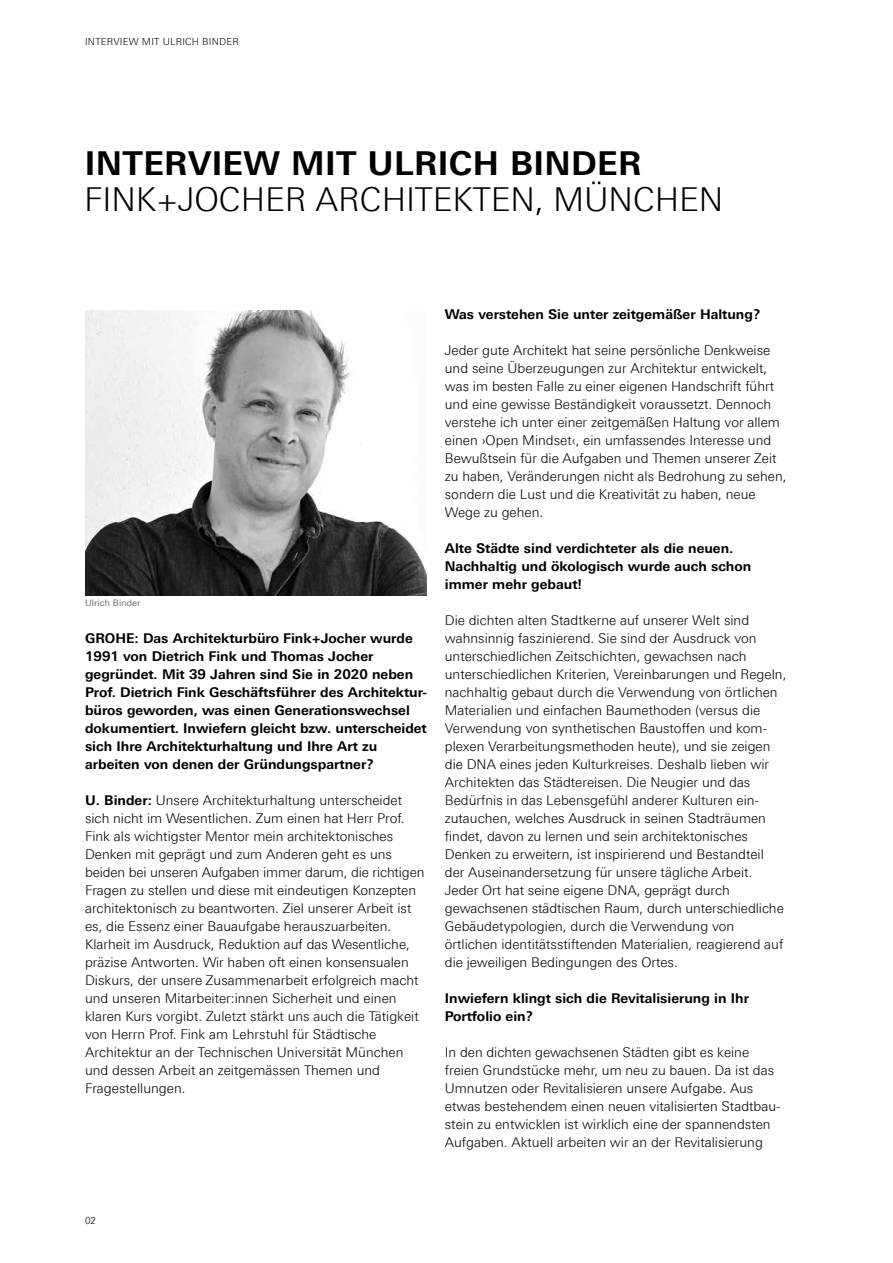
<style>
.page{position:relative;width:893px;height:1263px;background:#fff}
.page>*{position:absolute;margin:0;border:0;box-sizing:border-box;transform-origin:0 0}
.t1{font:300 33px "Linotype Univers 330";letter-spacing:-.005em;color:#000}
.t2{font:700 33px "Linotype Univers 630";letter-spacing:.01em;color:#000}
.t3{font:300 13.5px/18px "Linotype Univers 330";color:#000}
.t4{font:700 13.5px/18px "Linotype Univers 630";color:#000}
.t5{font:300 9.75px "Linotype Univers 330";letter-spacing:.02em;color:#000}
.t6{font:9px "Linotype Univers 430";letter-spacing:.01em;color:#706f6f}
.s1{font-family:"Linotype Univers 630";font-weight:700}
</style>
<div class="page">
<img style="left:86px;top:310px;width:341px;height:285px">
<p class="t5" style="left:85px;top:36px;width:155px">INTERVIEW MIT ULRICH BINDER</p>
<h1 class="t2" style="left:85px;top:143px;width:558px">INTERVIEW MIT ULRICH BINDER</h1>
<h1 class="t1" style="left:84px;top:180px;width:641px">FINK+JOCHER ARCHITEKTEN, MÜNCHEN</h1>
<p class="t6" style="left:85px;top:598px;width:57px">Ulrich Binder</p>
<p class="t4" style="left:85px;top:629px;width:343px">GROHE: Das Architekturbüro Fink+Jocher wurde 1991 von Dietrich Fink und Thomas Jocher gegründet. Mit 39 Jahren sind Sie in 2020 neben Prof. Dietrich Fink Geschäftsführer des Architektur&shy;büros geworden, was einen Generationswechsel dokumentiert. Inwiefern gleicht bzw. unterscheidet sich Ihre Architekturhaltung und Ihre Art zu arbeiten von denen der Gründungspartner?</p>
<p class="t3" style="left:85px;top:791px;width:341px"><span class="s1">U. Binder:</span> Unsere Architekturhaltung unterscheidet sich nicht im Wesentlichen. Zum einen hat Herr Prof.<br>Fink als wichtigster Mentor mein architektonisches Denken mit geprägt und zum Anderen geht es uns beiden bei unseren Aufgaben immer darum, die richtigen Fragen zu stellen und diese mit eindeutigen Konzepten architektonisch zu beantworten. Ziel unserer Arbeit ist es, die Essenz einer Bauaufgabe herauszuarbeiten.<br>Klarheit im Ausdruck, Reduktion auf das Wesentliche, präzise Antworten. Wir haben oft einen konsensualen Diskurs, der unsere Zusammenarbeit erfolgreich macht und unseren Mitarbeiter:innen Sicherheit und einen klaren Kurs vorgibt. Zuletzt stärkt uns auch die Tätigkeit von Herrn Prof. Fink am Lehrstuhl für Städtische Architektur an der Technischen Universität München und dessen Arbeit an zeitgemässen Themen und Fragestellungen.</p>
<p class="t4" style="left:445px;top:305px;width:317px">Was verstehen Sie unter zeitgemäßer Haltung?</p>
<p class="t3" style="left:445px;top:341px;width:343px">Jeder gute Architekt hat seine persönliche Denkweise und seine Überzeugungen zur Architektur entwickelt, was im besten Falle zu einer eigenen Handschrift führt und eine gewisse Beständigkeit voraussetzt. Dennoch verstehe ich unter einer zeitgemäßen Haltung vor allem einen ›Open Mindset‹, ein umfassendes Interesse und Bewußtsein für die Aufgaben und Themen unserer Zeit zu haben, Veränderungen nicht als Bedrohung zu sehen, sondern die Lust und die Kreativität zu haben, neue Wege zu gehen.</p>
<p class="t4" style="left:445px;top:539px;width:308px">Alte Städte sind verdichteter als die neuen.<br>Nachhaltig und ökologisch wurde auch schon immer mehr gebaut!</p>
<p class="t3" style="left:445px;top:611px;width:343px">Die dichten alten Stadtkerne auf unserer Welt sind wahnsinnig faszinierend. Sie sind der Ausdruck von unterschiedlichen Zeitschichten, gewachsen nach unterschiedlichen Kriterien, Vereinbarungen und Regeln, nachhaltig gebaut durch die Verwendung von örtlichen Materialien und einfachen Baumethoden (versus die Verwendung von synthetischen Baustoffen und kom&shy;plexen Verarbeitungsmethoden heute), und sie zeigen die DNA eines jeden Kulturkreises. Deshalb lieben wir Architekten das Städtereisen. Die Neugier und das Bedürfnis in das Lebensgefühl anderer Kulturen ein&shy;zutauchen, welches Ausdruck in seinen Stadträumen findet, davon zu lernen und sein architektonisches Denken zu erweitern, ist inspirierend und Bestandteil der Auseinandersetzung für unsere tägliche Arbeit.<br>Jeder Ort hat seine eigene DNA, geprägt durch gewachsenen städtischen Raum, durch unterschiedliche Gebäudetypologien, durch die Verwendung von örtlichen identitätsstiftenden Materialien, reagierend auf die jeweiligen Bedingungen des Ortes.</p>
<p class="t4" style="left:445px;top:989px;width:306px">Inwiefern klingt sich die Revitalisierung in Ihr<br>Portfolio ein?</p>
<p class="t3" style="left:445px;top:1043px;width:337px">In den dichten gewachsenen Städten gibt es keine freien Grundstücke mehr, um neu zu bauen. Da ist das Umnutzen oder Revitalisieren unsere Aufgabe. Aus etwas bestehendem einen neuen vitalisierten Stadtbau&shy;stein zu entwicklen ist wirklich eine der spannendsten Aufgaben. Aktuell arbeiten wir an der Revitalisierung</p>
<p class="t5" style="left:85px;top:1215px;width:12px">02</p>
</div>
